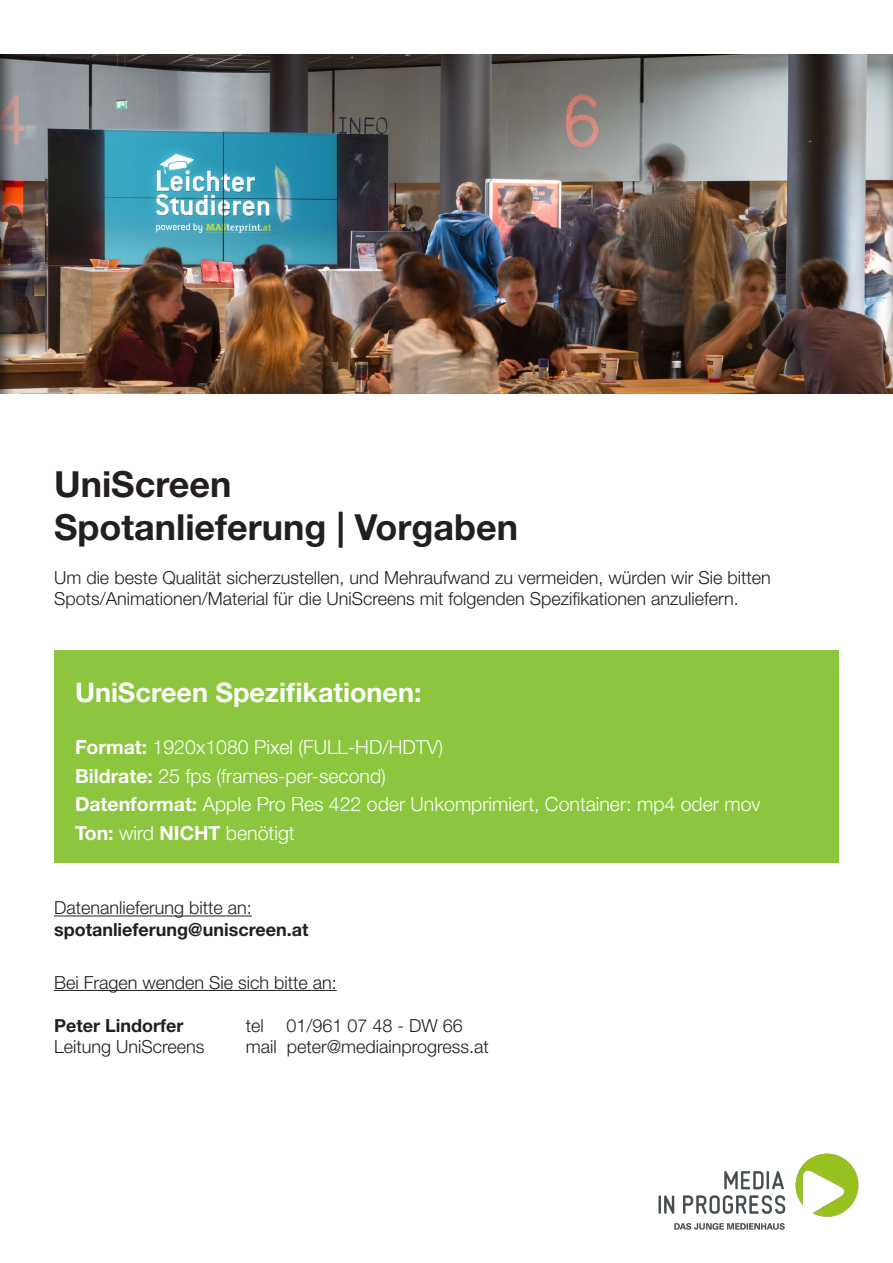
<style>
.page{position:relative;width:893px;height:1263px;background:#fff}
.page>*{position:absolute;margin:0;border:0;box-sizing:border-box;transform-origin:0 0}
.t1{font:700 36px/43.2px "Helvetica Neue LT Std";color:#231f20}
.t2{font:700 27px "Helvetica Neue LT Std";color:#fff}
.t3{font:300 19.5px/28.5px "Helvetica Neue LT Std";color:#fff}
.t4{font:300 18px/21.6px "Helvetica Neue LT Std";color:#231f20}
.t5{font:700 18px "Helvetica Neue LT Std";color:#231f20}
.s1{font-weight:700}
</style>
<div class="page">
<hr style="left:54px;top:990px;width:283px;height:1px;background:#231f20">
<hr style="left:54px;top:915px;width:198px;height:1px;background:#231f20">
<div style="left:54px;top:651px;width:785px;height:212px;background:#8bc63e"></div>
<img style="left:658px;top:1153px;width:201px;height:77px">
<img style="left:0;top:54px;width:893px;height:339px">
<h1 class="t1" style="left:54px;top:462px;width:466px">UniScreen<br>Spotanlieferung | Vorgaben</h1>
<p class="t4" style="left:54px;top:566px;width:718px">Um die beste Qualität sicherzustellen, und Mehraufwand zu vermeiden, würden wir Sie bitten<br>Spots/Animationen/Material für die UniScreens mit folgenden Spezifikationen anzuliefern.</p>
<h2 class="t2" style="left:75px;top:676px;width:348px">UniScreen Spezifikationen:</h2>
<p class="t3" style="left:75px;top:732px;width:687px"><span class="s1">Format:</span> 1920x1080 Pixel (FULL-HD/HDTV)<br><span class="s1">Bildrate:</span> 25 fps (frames-per-second)<br><span class="s1">Datenformat:</span> Apple Pro Res 422 oder Unkomprimiert, Container: mp4 oder mov <span class="s1">Ton:</span> wird <span class="s1">NICHT</span> benötigt</p>
<p class="t4" style="left:54px;top:896px;width:199px">Datenanlieferung bitte an:</p>
<p class="t5" style="left:54px;top:918px;width:256px">spotanlieferung@uniscreen.at</p>
<p class="t4" style="left:54px;top:971px;width:284px">Bei Fragen wenden Sie sich bitte an:</p>
<p class="t5" style="left:54px;top:1014px;width:131px">Peter Lindorfer</p>
<p class="t4" style="left:54px;top:1036px;width:152px">Leitung UniScreens</p>
<p class="t4" style="left:246px;top:1014px;width:245px;text-indent:41px">01/961 07 48 - DW 66 mail peter@mediainprogress.at</p>
<p class="t4" style="left:246px;top:1014px;width:19px">tel</p>
</div>
